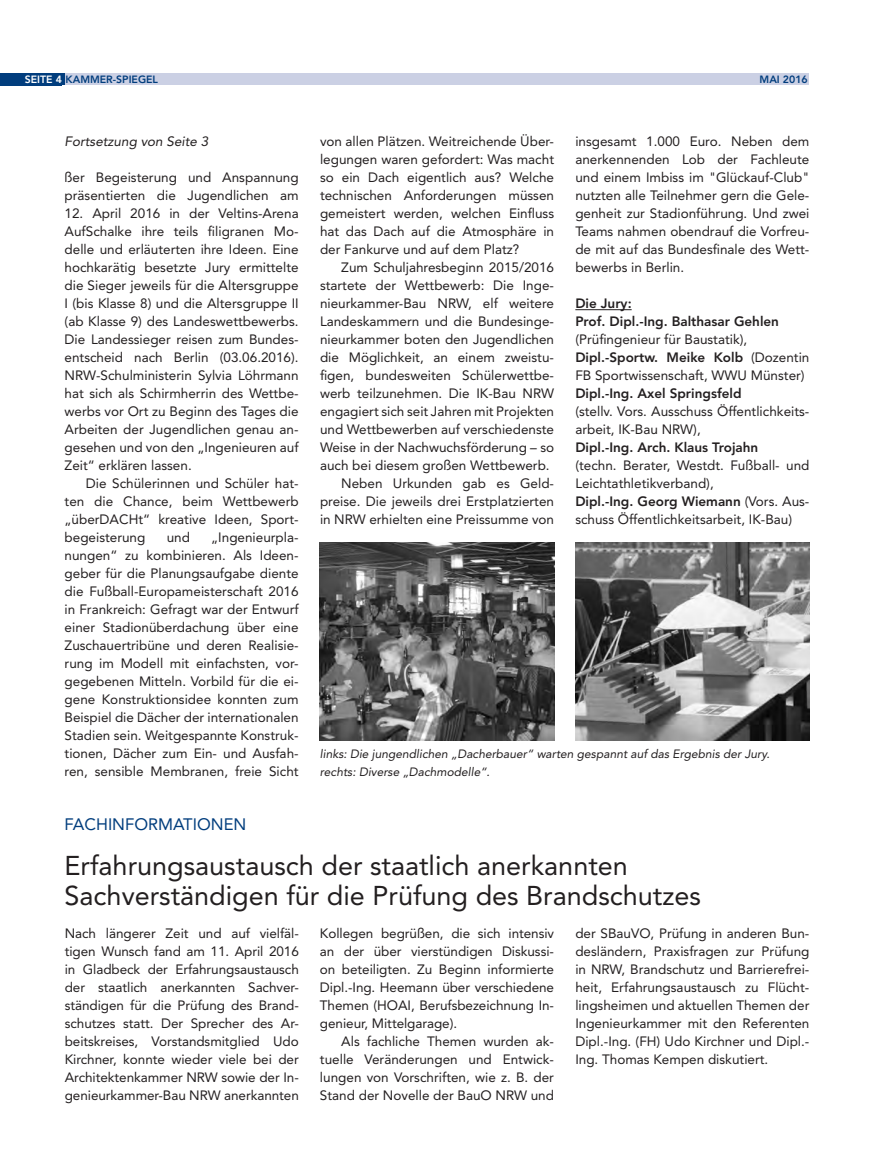
<style>
.page{position:relative;width:873px;height:1170px;background:#fff}
.page>*{position:absolute;margin:0;border:0;box-sizing:border-box;transform-origin:0 0}
.t1{font:27px/30px "Avenir LT Std";color:#231f20}
.t2{font:16.5px "Avenir LT Std";color:#013d7d}
.t3{font:13.5px/18px "Avenir LT Std";color:#231f20;text-align:justify}
.t4{font:800 13.5px/18px "Avenir LT Std";color:#231f20}
.t5{font:italic 13.5px "Avenir LT Std";color:#231f20}
.t6{font:italic 12px/18px "Avenir LT Std";color:#231f20}
.t7{font:800 10.5px "Avenir LT Std";color:#013d7d}
.s1{color:#fff}
.s2{font-weight:800}
</style>
<div class="page">
<div style="left:63px;top:74px;width:745px;height:11px;background:#cbd0e4"></div>
<div style="left:0;top:74px;width:64px;height:11px;background:#013d7d"></div>
<div style="left:1px;top:75px;width:61px;height:11px;background:#013d7d"></div>
<img style="left:320px;top:542px;width:233px;height:198px">
<img style="left:575px;top:542px;width:234px;height:198px">
<hr style="left:575px;top:309px;width:56px;height:1px;background:#231f20">
<p class="t7" style="left:25px;top:73px;width:134px"><span class="s1">SEITE 4</span> KAMMER-SPIEGEL</p>
<p class="t7" style="left:759px;top:73px;width:50px">MAI 2016</p>
<p class="t5" style="left:65px;top:134px;width:145px">Fortsetzung von Seite 3</p>
<p class="t3" style="left:65px;top:169px;width:235px">ßer Begeisterung und Anspannung präsentierten die Jugendlichen am</p>
<p class="t3" style="left:65px;top:205px;width:235px">12. April 2016 in der Veltins-Arena AufSchalke ihre teils filigranen Mo&shy;delle und erläuterten ihre Ideen. Eine hochkarätig besetzte Jury ermittelte die Sieger jeweils für die Altersgruppe I (bis Klasse 8) und die Altersgruppe II (ab Klasse 9) des Landeswettbewerbs.<br>Die Landessieger reisen zum Bundes&shy;entscheid nach Berlin (03.06.2016).<br>NRW-Schulministerin Sylvia Löhrmann hat sich als Schirmherrin des Wettbe&shy;werbs vor Ort zu Beginn des Tages die Arbeiten der Jugendlichen genau an&shy;gesehen und von den „Ingenieuren auf Zeit“ erklären lassen.</p>
<p class="t3" style="left:65px;top:475px;width:235px;text-indent:21px">Die Schülerinnen und Schüler hat&shy;ten die Chance, beim Wettbewerb „überDACHt“ kreative Ideen, Sport&shy;begeisterung</p>
<p class="t3" style="left:65px;top:529px;width:235px;text-indent:147px">„Ingenieurpla&shy;nungen“ zu kombinieren. Als Ideen&shy;geber für die Planungsaufgabe diente die Fußball-Europameisterschaft 2016 in Frankreich: Gefragt war der Entwurf einer Stadionüberdachung über eine Zuschauertribüne und deren Realisie&shy;rung im Modell mit einfachsten, vor&shy;gegebenen Mitteln. Vorbild für die ei&shy;gene Konstruktionsidee konnten zum Beispiel die Dächer der internationalen Stadien sein. Weitgespannte Konstruk&shy;tionen, Dächer zum Ein- und Ausfah&shy;ren, sensible Membranen, freie Sicht</p>
<p class="t3" style="left:167px;top:529px;width:25px">und</p>
<p class="t3" style="left:320px;top:133px;width:235px">von allen Plätzen. Weitreichende Über&shy;legungen waren gefordert: Was macht so ein Dach eigentlich aus? Welche technischen Anforderungen müssen gemeistert werden, welchen Einfluss hat das Dach auf die Atmosphäre in der Fankurve und auf dem Platz?</p>
<p class="t3" style="left:341px;top:259px;width:214px">Zum Schuljahresbeginn 2015/2016</p>
<p class="t3" style="left:320px;top:277px;width:235px">startete der Wettbewerb: Die Inge-</p>
<p class="t3" style="left:320px;top:295px;width:235px">nieurkammer-Bau NRW, elf weitere</p>
<p class="t3" style="left:320px;top:313px;width:235px">Landeskammern und die Bundesinge-</p>
<p class="t3" style="left:320px;top:331px;width:235px">nieurkammer boten den Jugendlichen</p>
<p class="t3" style="left:320px;top:349px;width:235px">die Möglichkeit, an einem zweistu-</p>
<p class="t3" style="left:320px;top:367px;width:235px">figen, bundesweiten Schülerwettbe-</p>
<p class="t3" style="left:320px;top:385px;width:235px">werb teilzunehmen. Die IK-Bau NRW</p>
<p class="t3" style="left:320px;top:403px;width:235px">engagiert sich seit Jahren mit Projekten</p>
<p class="t3" style="left:320px;top:421px;width:235px">und Wettbewerben auf verschiedenste</p>
<p class="t3" style="left:320px;top:439px;width:235px">Weise in der Nachwuchsförderung – so</p>
<p class="t3" style="left:320px;top:457px;width:231px">auch bei diesem großen Wettbewerb.</p>
<p class="t3" style="left:341px;top:475px;width:214px">Neben Urkunden gab es Geld-</p>
<p class="t3" style="left:320px;top:493px;width:235px">preise. Die jeweils drei Erstplatzierten</p>
<p class="t3" style="left:320px;top:511px;width:235px">in NRW erhielten eine Preissumme von</p>
<p class="t3" style="left:575px;top:133px;width:235px">insgesamt 1.000 Euro. Neben dem anerkennenden Lob der Fachleute und einem Imbiss im "Glückauf-Club" nutzten alle Teilnehmer gern die Gele&shy;genheit zur Stadionführung. Und zwei Teams nahmen obendrauf die Vorfreu&shy;de mit auf das Bundesfinale des Wett&shy;bewerbs in Berlin.</p>
<p class="t4" style="left:575px;top:295px;width:205px">Die Jury:<br>Prof. Dipl.-Ing. Balthasar Gehlen</p>
<p class="t3" style="left:575px;top:331px;width:235px;text-align:left">(Prüfingenieur für Baustatik),<br><span class="s2">Dipl.-Sportw. Meike Kolb</span> (Dozentin<br>FB Sportwissenschaft, WWU Münster)</p>
<p class="t4" style="left:575px;top:385px;width:168px">Dipl.-Ing. Axel Springsfeld</p>
<p class="t3" style="left:575px;top:403px;width:235px">(stellv. Vors. Ausschuss Öffentlichkeits&shy;arbeit, IK-Bau NRW),</p>
<p class="t4" style="left:575px;top:439px;width:184px">Dipl.-Ing. Arch. Klaus Trojahn</p>
<p class="t3" style="left:575px;top:457px;width:235px;text-align:left">(techn. Berater, Westdt. Fußball- und Leichtathletikverband),<br><span class="s2">Dipl.-Ing. Georg Wiemann</span> (Vors. Aus&shy;schuss Öffentlichkeitsarbeit, IK-Bau)</p>
<p class="t6" style="left:320px;top:745px;width:451px">links: Die jungendlichen „Dacherbauer“ warten gespannt auf das Ergebnis der Jury. rechts: Diverse „Dachmodelle“.</p>
<p class="t2" style="left:65px;top:815px;width:183px">FACHINFORMATIONEN</p>
<h1 class="t1" style="left:65px;top:851px;width:637px">Erfahrungsaustausch der staatlich anerkannten<br>Sachverständigen für die Prüfung des Brandschutzes</h1>
<p class="t3" style="left:65px;top:925px;width:235px">Nach längerer Zeit und auf vielfäl&shy;tigen Wunsch fand am 11. April 2016 in Gladbeck der Erfahrungsaustausch der staatlich anerkannten Sachver&shy;ständigen für die Prüfung des Brand&shy;schutzes statt. Der Sprecher des Ar&shy;beitskreises, Vorstandsmitglied Udo Kirchner, konnte wieder viele bei der Architektenkammer NRW sowie der In&shy;genieurkammer-Bau NRW anerkannten</p>
<p class="t3" style="left:320px;top:925px;width:235px">Kollegen begrüßen, die sich intensiv an der über vierstündigen Diskussi&shy;on beteiligten. Zu Beginn informierte Dipl.-Ing. Heemann über verschiedene Themen (HOAI, Berufsbezeichnung In&shy;genieur, Mittelgarage).</p>
<p class="t3" style="left:575px;top:925px;width:235px">der SBauVO, Prüfung in anderen Bun&shy;desländern, Praxisfragen zur Prüfung in NRW, Brandschutz und Barrierefrei&shy;heit, Erfahrungsaustausch zu Flücht&shy;lingsheimen und aktuellen Themen der Ingenieurkammer mit den Referenten Dipl.-Ing. (FH) Udo Kirchner und Dipl.- Ing. Thomas Kempen diskutiert.</p>
<p class="t3" style="left:320px;top:1033px;width:235px;text-indent:21px">Als fachliche Themen wurden ak&shy;tuelle Veränderungen und Entwick&shy;lungen von Vorschriften, wie z. B. der Stand der Novelle der BauO NRW und</p>
</div>
